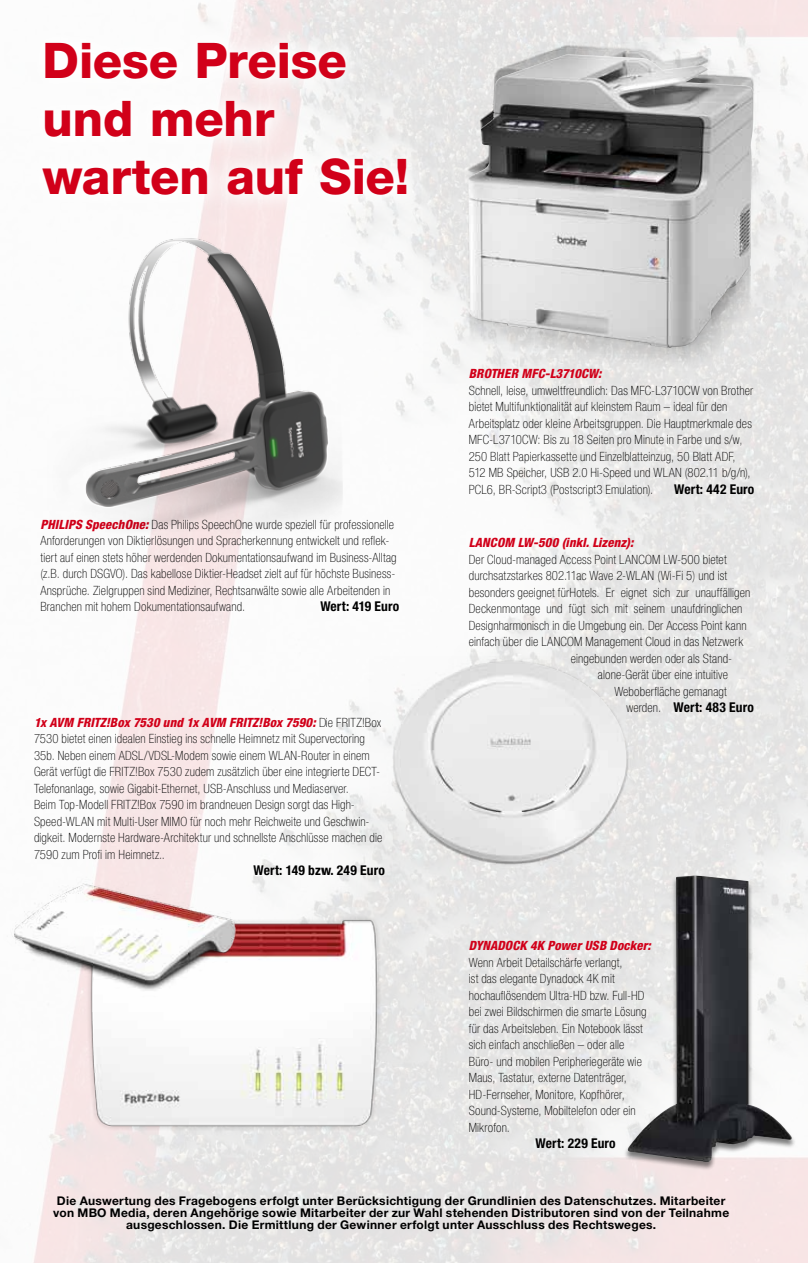
<style>
.page{position:relative;width:808px;height:1263px;background:#fff}
.page>*{position:absolute;margin:0;border:0;box-sizing:border-box;transform-origin:0 0}
.t1{font:800 49.2px/58.3px "Helvetica Neue LT Pro";letter-spacing:-.005em;color:#d10019}
.t2{font:700 condensed 13.5px "Helvetica Neue LT Pro";letter-spacing:.01em;color:#000}
.t3{font:100 condensed 12.75px/16.5px "Helvetica Neue LT Pro";letter-spacing:.015em;color:#000}
.t4{font:italic 800 condensed 12.75px "Helvetica Neue LT Pro";letter-spacing:.01em;color:#d10019}
.t5{font:700 12px/12px "Helvetica Neue LT Pro";letter-spacing:.025em;color:#000;text-align:center}
.s1{font-weight:800;font-style:italic;color:#d10019}
.s2{font-weight:100;font-size:12.75px}
</style>
<div class="page">
<img style="left:33px;top:0;width:775px;height:1263px">
<img style="left:423px;top:26px;width:357px;height:356px">
<img style="left:468px;top:54px;width:285px;height:294px">
<img style="left:370px;top:656px;width:276px;height:220px">
<img style="left:394px;top:661px;width:233px;height:200px">
<div style="left:623px;top:875px;width:173px;height:296px;background:#000;opacity:.5"></div>
<img style="left:628px;top:875px;width:164px;height:287px">
<img style="left:48px;top:233px;width:294px;height:303px">
<div style="left:24px;top:23px;width:402px;height:191px;background:#fff;opacity:.9"></div>
<img style="left:70px;top:908px;width:321px;height:230px">
<img style="left:12px;top:870px;width:243px;height:148px">
<h1 class="t1" style="left:43px;top:31px;width:368px">Diese Preise und mehr warten auf Sie!</h1>
<p class="t3" style="left:40px;top:517px;width:358px"><span class="s1">PHILIPS SpeechOne:</span> Das Philips SpeechOne wurde speziell für professionelle Anforderungen von Diktierlösungen und Spracherkennung entwickelt und reflek&shy;tiert auf einen stets höher werdenden Dokumentationsaufwand im Business-Alltag (z.B. durch DSGVO). Das kabellose Diktier-Headset zielt auf für höchste Business-Ansprüche. Zielgruppen sind Mediziner, Rechtsanwälte sowie alle Arbeitenden in Branchen mit hohem Dokumentationsaufwand.</p>
<p class="t2" style="left:320px;top:598px;width:80px">Wert: 419 Euro</p>
<p class="t3" style="left:34px;top:714px;width:350px"><span class="s1">1x AVM FRITZ!Box 7530 und 1x AVM FRITZ!Box 7590:</span> Die FRITZ!Box 7530 bietet einen idealen Einstieg ins schnelle Heimnetz mit Supervectoring 35b. Neben einem ADSL/VDSL-Modem sowie einem WLAN-Router in einem Gerät verfügt die FRITZ!Box 7530 zudem zusätzlich über eine integrierte DECT-Telefonanlage, sowie Gigabit-Ethernet, USB-Anschluss und Mediaserver.<br>Beim Top-Modell FRITZ!Box 7590 im brandneuen Design sorgt das High-Speed-WLAN mit Multi-User MIMO für noch mehr Reichweite und Geschwin&shy;digkeit. Modernste Hardware-Architektur und schnellste Anschlüsse machen die 7590 zum Profi im Heimnetz..</p>
<p class="t2" style="left:254px;top:862px;width:133px">Wert: 149 bzw. 249 Euro</p>
<p class="t4" style="left:469px;top:366px;width:134px">BROTHER MFC-L3710CW:</p>
<p class="t3" style="left:469px;top:382px;width:286px">Schnell, leise, umweltfreundlich: Das MFC-L3710CW von Brother bietet Multifunktionalität auf kleinstem Raum – ideal für den Arbeitsplatz oder kleine Arbeitsgruppen. Die Hauptmerkmale des MFC-L3710CW: Bis zu 18 Seiten pro Minute in Farbe und s/w, 250 Blatt Papierkassette und Einzelblatteinzug, 50 Blatt ADF, 512 MB Speicher, USB 2.0 Hi-Speed und WLAN (802.11 b/g/n), PCL6, BR-Script3 (Postscript3 Emulation).</p>
<p class="t2" style="left:674px;top:481px;width:82px">Wert: 442 Euro</p>
<p class="t4" style="left:469px;top:535px;width:166px">LANCOM LW-500 (inkl. Lizenz):</p>
<p class="t3" style="left:469px;top:551px;width:259px">Der Cloud-managed Access Point LANCOM LW-500 bietet</p>
<p class="t3" style="left:469px;top:568px;width:260px">durchsatzstarkes 802.11ac Wave 2-WLAN (Wi-Fi 5) und ist</p>
<p class="t3" style="left:469px;top:584px;width:283px">besonders geeignet fürHotels. Er eignet sich zur unauffälligen</p>
<p class="t3" style="left:469px;top:601px;width:275px">Deckenmontage und fügt sich mit seinem unaufdringlichen</p>
<p class="t3" style="left:469px;top:617px;width:279px">Designharmonisch in die Umgebung ein. Der Access Point kann</p>
<p class="t3" style="left:469px;top:634px;width:276px">einfach über die LANCOM Management Cloud in das Netzwerk</p>
<p class="t3" style="left:571px;top:650px;width:163px">eingebunden werden oder als Stand-</p>
<p class="t3" style="left:598px;top:667px;width:132px">alone-Gerät über eine intuitive</p>
<p class="t3" style="left:614px;top:683px;width:114px">Weboberfläche gemanagt</p>
<p class="t2" style="left:626px;top:699px;width:129px"><span class="s2">werden.</span> Wert: 483 Euro</p>
<p class="t4" style="left:469px;top:938px;width:183px">DYNADOCK 4K Power USB Docker:</p>
<p class="t3" style="left:469px;top:955px;width:179px">Wenn Arbeit Detailschärfe verlangt,<br>ist das elegante Dynadock 4K mit hochauflösendem Ultra-HD bzw. Full-HD bei zwei Bildschirmen die smarte Lösung für das Arbeitsleben. Ein Notebook lässt sich einfach anschließen – oder alle Büro- und mobilen Peripheriegeräte wie Maus, Tastatur, externe Datenträger, HD-Fernseher, Monitore, Kopfhörer, Sound-Systeme, Mobiltelefon oder ein Mikrofon.</p>
<p class="t2" style="left:535px;top:1135px;width:82px">Wert: 229 Euro</p>
<p class="t5" style="left:53px;top:1194px;width:677px">Die Auswertung des Fragebogens erfolgt unter Berücksichtigung der Grundlinien des Datenschutzes. Mitarbeiter von MBO Media, deren Angehörige sowie Mitarbeiter der zur Wahl stehenden Distributoren sind von der Teilnahme ausgeschlossen. Die Ermittlung der Gewinner erfolgt unter Ausschluss des Rechtsweges.</p>
</div>
